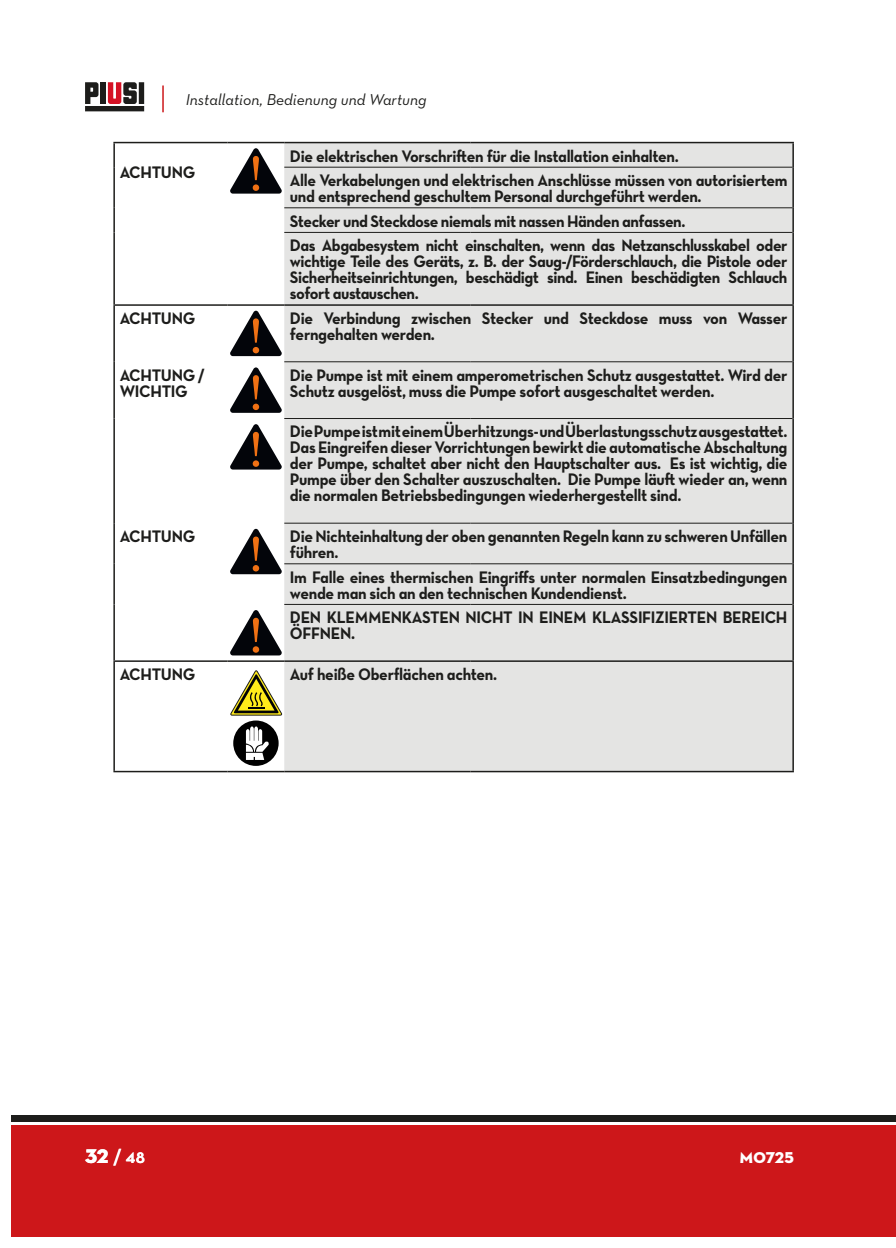
<style>
.page{position:relative;width:896px;height:1248px;background:#fff}
.page>*{position:absolute;margin:0;border:0;box-sizing:border-box;transform-origin:0 0}
.t1{font:700 20px "Neutraface Display";color:#fff}
.note_di_attenzione_IT{font:17px/16px "Neutraface Text Bold Alt";letter-spacing:-.02em;color:#1d1d1b;scale:.95 1}
.t2{font:16px "Neutraface Text Book Italic Alt";color:#1d1d1b}
.t3{font:16px "Neutraface Display Titling";color:#fff}
.s1{font-family:"Neutraface Display Titling";font-weight:400}
</style>
<div class="page">
<svg style="left:85px;top:82px;width:59px;height:29px"></svg>
<div style="left:100px;top:82px;width:6px;height:22px;background:#1d1d1b"></div>
<div style="left:11px;top:1124px;width:885px;height:112px;background:#cd171a"></div>
<div style="left:11px;top:1115px;width:885px;height:6px;background:#1d1d1b"></div>
<div style="left:284px;top:143px;width:508px;height:627px;background:#e4e4e3"></div>
<hr style="left:792px;top:143px;width:2px;height:24px;background:#1d1d1b">
<hr style="left:792px;top:167px;width:2px;height:41px;background:#1d1d1b">
<hr style="left:792px;top:208px;width:2px;height:24px;background:#1d1d1b">
<hr style="left:792px;top:232px;width:2px;height:72px;background:#1d1d1b">
<hr style="left:792px;top:306px;width:2px;height:56px;background:#1d1d1b">
<hr style="left:792px;top:362px;width:2px;height:56px;background:#1d1d1b">
<hr style="left:792px;top:418px;width:2px;height:105px;background:#1d1d1b">
<hr style="left:792px;top:523px;width:2px;height:40px;background:#1d1d1b">
<hr style="left:792px;top:563px;width:2px;height:41px;background:#1d1d1b">
<hr style="left:792px;top:604px;width:2px;height:56px;background:#1d1d1b">
<hr style="left:792px;top:662px;width:2px;height:108px;background:#1d1d1b">
<hr style="left:113px;top:306px;width:2px;height:56px;background:#1d1d1b">
<hr style="left:113px;top:362px;width:2px;height:56px;background:#1d1d1b">
<hr style="left:113px;top:418px;width:2px;height:105px;background:#1d1d1b">
<hr style="left:113px;top:523px;width:2px;height:40px;background:#1d1d1b">
<hr style="left:113px;top:563px;width:2px;height:41px;background:#1d1d1b">
<hr style="left:284px;top:167px;width:187px;height:1px;background:#1d1d1b">
<hr style="left:471px;top:167px;width:321px;height:1px;background:#1d1d1b">
<hr style="left:284px;top:207px;width:187px;height:1px;background:#1d1d1b">
<hr style="left:471px;top:207px;width:321px;height:1px;background:#1d1d1b">
<hr style="left:284px;top:232px;width:187px;height:1px;background:#1d1d1b">
<hr style="left:471px;top:232px;width:321px;height:1px;background:#1d1d1b">
<hr style="left:284px;top:361px;width:187px;height:1px;background:#1d1d1b">
<hr style="left:471px;top:361px;width:321px;height:1px;background:#1d1d1b">
<hr style="left:284px;top:418px;width:187px;height:1px;background:#1d1d1b">
<hr style="left:471px;top:418px;width:321px;height:1px;background:#1d1d1b">
<hr style="left:284px;top:523px;width:187px;height:1px;background:#1d1d1b">
<hr style="left:471px;top:523px;width:321px;height:1px;background:#1d1d1b">
<hr style="left:113px;top:604px;width:2px;height:56px;background:#1d1d1b">
<hr style="left:113px;top:660px;width:115px;height:2px;background:#1d1d1b">
<hr style="left:113px;top:662px;width:2px;height:108px;background:#1d1d1b">
<hr style="left:284px;top:660px;width:187px;height:2px;background:#1d1d1b">
<hr style="left:471px;top:660px;width:323px;height:2px;background:#1d1d1b">
<hr style="left:113px;top:770px;width:115px;height:2px;background:#1d1d1b">
<hr style="left:284px;top:770px;width:187px;height:2px;background:#1d1d1b">
<hr style="left:471px;top:770px;width:323px;height:2px;background:#1d1d1b">
<hr style="left:284px;top:563px;width:187px;height:1px;background:#1d1d1b">
<hr style="left:471px;top:563px;width:321px;height:1px;background:#1d1d1b">
<hr style="left:284px;top:604px;width:187px;height:1px;background:#1d1d1b">
<hr style="left:471px;top:604px;width:321px;height:1px;background:#1d1d1b">
<hr style="left:113px;top:142px;width:115px;height:1px;background:#1d1d1b">
<hr style="left:113px;top:143px;width:2px;height:24px;background:#1d1d1b">
<hr style="left:228px;top:142px;width:56px;height:1px;background:#1d1d1b">
<hr style="left:113px;top:167px;width:2px;height:41px;background:#1d1d1b">
<hr style="left:113px;top:208px;width:2px;height:24px;background:#1d1d1b">
<hr style="left:113px;top:232px;width:2px;height:72px;background:#1d1d1b">
<hr style="left:113px;top:304px;width:115px;height:2px;background:#1d1d1b">
<hr style="left:228px;top:304px;width:56px;height:2px;background:#1d1d1b">
<hr style="left:284px;top:142px;width:187px;height:1px;background:#1d1d1b">
<hr style="left:471px;top:142px;width:323px;height:1px;background:#1d1d1b">
<hr style="left:284px;top:304px;width:187px;height:2px;background:#1d1d1b">
<hr style="left:471px;top:304px;width:323px;height:2px;background:#1d1d1b">
<hr style="left:228px;top:660px;width:56px;height:2px;background:#1d1d1b">
<hr style="left:228px;top:770px;width:56px;height:2px;background:#1d1d1b">
<svg style="left:230px;top:148px;width:52px;height:46px"></svg>
<svg style="left:230px;top:311px;width:52px;height:45px"></svg>
<svg style="left:230px;top:367px;width:52px;height:46px"></svg>
<svg style="left:230px;top:424px;width:52px;height:45px"></svg>
<svg style="left:230px;top:529px;width:52px;height:45px"></svg>
<svg style="left:230px;top:610px;width:52px;height:45px"></svg>
<svg style="left:230px;top:670px;width:52px;height:45px"></svg>
<div style="left:233px;top:720px;width:46px;height:45px;background:#000;border-radius:50%"></div>
<svg style="left:246px;top:726px;width:23px;height:33px"></svg>
<svg style="left:163px;top:86px;width:1px;height:26px"></svg>
<p class="t2" style="left:186px;top:89px;width:242px">Installation, Bedienung und Wartung</p>
<p class="note_di_attenzione_IT" style="left:120px;top:163px;width:81px">ACHTUNG</p>
<p class="note_di_attenzione_IT" style="left:290px;top:147px;width:411px">Die elektrischen Vorschriften für die Installation einhalten.</p>
<p class="note_di_attenzione_IT" style="left:290px;top:172px;width:525px">Alle Verkabelungen und elektrischen Anschlüsse müssen von autorisiertem und entsprechend geschultem Personal durchgeführt werden.</p>
<p class="note_di_attenzione_IT" style="left:290px;top:213px;width:418px">Stecker und Steckdose niemals mit nassen Händen anfassen.</p>
<p class="note_di_attenzione_IT" style="left:290px;top:237px;width:525px;text-align:justify">Das Abgabesystem nicht einschalten, wenn das Netzanschlusskabel oder wichtige Teile des Geräts, z. B. der Saug-/Förderschlauch, die Pistole oder Sicherheitseinrichtungen, beschädigt sind. Einen beschädigten Schlauch sofort austauschen.</p>
<p class="note_di_attenzione_IT" style="left:120px;top:310px;width:81px">ACHTUNG</p>
<p class="note_di_attenzione_IT" style="left:290px;top:310px;width:525px">Die Verbindung zwischen Stecker und Steckdose muss von Wasser ferngehalten werden.</p>
<p class="note_di_attenzione_IT" style="left:120px;top:367px;width:91px">ACHTUNG /<br>WICHTIG</p>
<p class="note_di_attenzione_IT" style="left:290px;top:367px;width:525px">Die Pumpe ist mit einem amperometrischen Schutz ausgestattet. Wird der<br>Schutz ausgelöst, muss die Pumpe sofort ausgeschaltet werden.</p>
<p class="note_di_attenzione_IT" style="left:290px;top:423px;width:525px;text-align:justify">Die Pumpe ist mit einem Überhitzungs- und Überlastungsschutz ausgestattet.<br>Das Eingreifen dieser Vorrichtungen bewirkt die automatische Abschaltung der Pumpe, schaltet aber nicht den Hauptschalter aus. Es ist wichtig, die Pumpe über den Schalter auszuschalten. Die Pumpe läuft wieder an, wenn die normalen Betriebsbedingungen wiederhergestellt sind.</p>
<p class="note_di_attenzione_IT" style="left:120px;top:528px;width:81px">ACHTUNG</p>
<p class="note_di_attenzione_IT" style="left:290px;top:528px;width:525px">Die Nichteinhaltung der oben genannten Regeln kann zu schweren Unfällen führen.</p>
<p class="note_di_attenzione_IT" style="left:290px;top:568px;width:525px">Im Falle eines thermischen Eingriffs unter normalen Einsatzbedingungen wende man sich an den technischen Kundendienst.</p>
<p class="note_di_attenzione_IT" style="left:290px;top:609px;width:525px">DEN KLEMMENKASTEN NICHT IN EINEM KLASSIFIZIERTEN BEREICH<br>ÖFFNEN.</p>
<p class="note_di_attenzione_IT" style="left:120px;top:666px;width:81px">ACHTUNG</p>
<p class="note_di_attenzione_IT" style="left:290px;top:666px;width:220px">Auf heiße Oberflächen achten.</p>
<p class="t1" style="left:85px;top:1144px;width:61px"><span class="s1">32</span> / 48</p>
<p class="t3" style="left:740px;top:1147px;width:55px">M0725</p>
</div>
